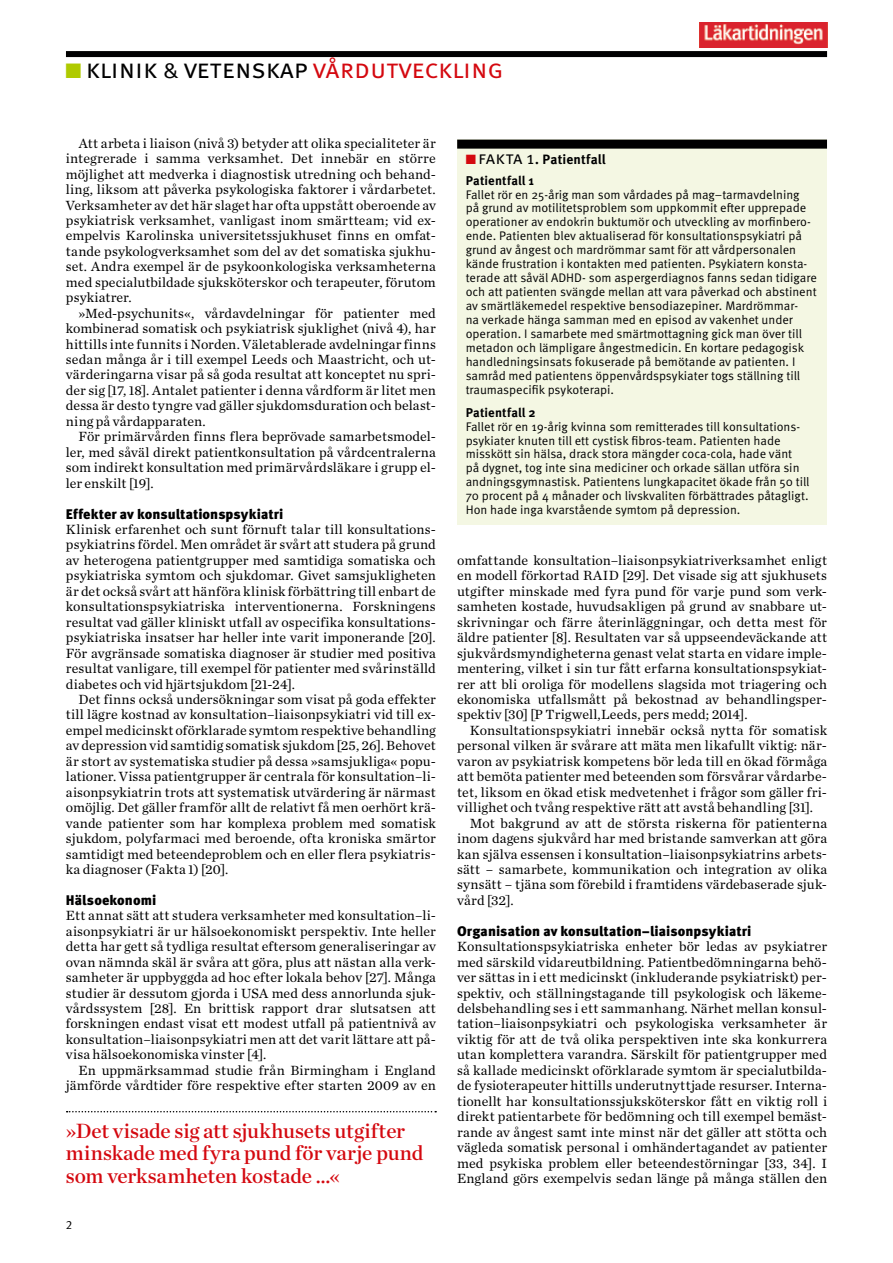
<style>
.page{position:relative;width:893px;height:1263px;background:#fff}
.page>*{position:absolute;margin:0;border:0;box-sizing:border-box;transform-origin:0 0}
.t1{font:27px "Meta OT Norm";color:#000001}
.t2{font:21px/22.5px "Chronicle Deck Semi";letter-spacing:-.005em;color:#d4080f}
.t3{font:13.95px/15.5px "Chronicle Text G1";letter-spacing:.01em;color:#000001;text-align:justify}
.t4{font:900 13.95px "Meta OT";letter-spacing:.005em;color:#000001}
.t5{font:700 13.5px "Meta OT";letter-spacing:.005em;color:#000001}
.t6{font:700 12.75px "Meta OT";letter-spacing:.01em;color:#000001}
.t7{font:12.45px/14px "Meta OT Norm";color:#000001}
.t8{font:12px "Meta OT Norm";color:#000001}
.s1{color:#afca00}
.s2{font-family:"Meta OT";font-weight:700;font-size:21px;color:#afca00}
.s3{font-size:22.65px}
.s4{color:#d4080f}
.s5{font-family:"Meta OT Norm";font-weight:400;font-size:18px}
</style>
<div class="page">
<div style="left:66px;top:51px;width:761px;height:6px;background:#000001"></div>
<img style="left:700px;top:23px;width:127px;height:25px">
<div style="left:457px;top:140px;width:370px;height:385px;background:#f4f7e3"></div>
<div style="left:457px;top:140px;width:370px;height:9px;background:#000001"></div>
<svg style="left:67px;top:1111px;width:369px;height:1px"></svg>
<h1 class="t1" style="left:65px;top:53px;width:440px"><span class="s1">■</span><span class="s2">■</span> klinik <span class="s3">&amp;</span> vetenskap <span class="s4">vårdutveckling</span></h1>
<p class="t3" style="left:66px;top:135px;width:371px;text-indent:13px">Att arbeta i liaison (nivå 3) betyder att olika specialiteter är integrerade i samma verksamhet. Det innebär en större möjlighet att medverka i diagnostisk utredning och behand&shy;ling, liksom att påverka psykologiska faktorer i vårdarbetet.<br>Verksamheter av det här slaget har ofta uppstått oberoende av psykiatrisk verksamhet, vanligast inom smärtteam; vid ex&shy;empelvis Karolinska universitetssjukhuset finns en omfat&shy;tande psykologverksamhet som del av det somatiska sjukhu&shy;set. Andra exempel är de psykoonkologiska verksamheterna med specialutbildade sjuksköterskor och terapeuter, förutom psykiatrer.</p>
<p class="t3" style="left:66px;top:305px;width:371px;text-indent:13px">»Med-psychunits«, vårdavdelningar för patienter med kombinerad somatisk och psykiatrisk sjuklighet (nivå 4), har hittills inte funnits i Norden. Väletablerade avdelningar finns sedan många år i till exempel Leeds och Maastricht, och ut&shy;värderingarna visar på så goda resultat att konceptet nu spri&shy;der sig [17, 18]. Antalet patienter i denna vårdform är litet men dessa är desto tyngre vad gäller sjukdomsduration och belast&shy;ning på vårdapparaten.</p>
<p class="t3" style="left:66px;top:428px;width:371px;text-indent:13px">För primärvården finns flera beprövade samarbetsmodel&shy;ler, med såväl direkt patientkonsultation på vårdcentralerna som indirekt konsultation med primärvårdsläkare i grupp el&shy;ler enskilt [19].</p>
<p class="t4" style="left:66px;top:505px;width:219px">Effekter av konsultationspsykiatri</p>
<p class="t3" style="left:66px;top:521px;width:371px">Klinisk erfarenhet och sunt förnuft talar till konsultations&shy;psykiatrins fördel. Men området är svårt att studera på grund av heterogena patientgrupper med samtidiga somatiska och psykiatriska symtom och sjukdomar. Givet samsjukligheten är det också svårt att hänföra klinisk förbättring till enbart de konsultationspsykiatriska interventionerna. Forskningens resultat vad gäller kliniskt utfall av ospecifika konsultations&shy;psykiatriska insatser har heller inte varit imponerande [20].<br>För avgränsade somatiska diagnoser är studier med positiva resultat vanligare, till exempel för patienter med svårinställd diabetes och vid hjärtsjukdom [21-24].</p>
<p class="t3" style="left:66px;top:691px;width:371px;text-indent:13px">Det finns också undersökningar som visat på goda effekter till lägre kostnad av konsultation–liaisonpsykiatri vid till ex&shy;empel medicinskt oförklarade symtom respektive behandling av depression vid samtidig somatisk sjukdom [25, 26]. Behovet är stort av systematiska studier på dessa »samsjukliga« popu&shy;lationer. Vissa patientgrupper är centrala för konsultation–li&shy;aisonpsykiatrin trots att systematisk utvärdering är närmast omöjlig. Det gäller framför allt de relativt få men oerhört krä&shy;vande patienter som har komplexa problem med somatisk sjukdom, polyfarmaci med beroende, ofta kroniska smärtor samtidigt med beteendeproblem och en eller flera psykiatris&shy;ka diagnoser (Fakta 1) [20].</p>
<p class="t4" style="left:66px;top:891px;width:92px">Hälsoekonomi</p>
<p class="t3" style="left:66px;top:907px;width:371px">Ett annat sätt att studera verksamheter med konsultation–li&shy;aisonpsykiatri är ur hälsoekonomiskt perspektiv. Inte heller detta har gett så tydliga resultat eftersom generaliseringar av ovan nämnda skäl är svåra att göra, plus att nästan alla verk&shy;samheter är uppbyggda ad hoc efter lokala behov [27]. Många studier är dessutom gjorda i USA med dess annorlunda sjuk&shy;vårdssystem [28]. En brittisk rapport drar slutsatsen att forskningen endast visat ett modest utfall på patientnivå av konsultation–liaisonpsykiatri men att det varit lättare att på&shy;visa hälsoekonomiska vinster [4].</p>
<p class="t3" style="left:66px;top:1062px;width:371px;text-align:right">En uppmärksammad studie från Birmingham i England jämförde vårdtider före respektive efter starten 2009 av en</p>
<h2 class="t2" style="left:66px;top:1118px;width:359px">»Det visade sig att sjukhusets utgifter minskade med fyra pund för varje pund som verksamheten kostade …«</h2>
<p class="t8" style="left:66px;top:1218px;width:8px">2</p>
<p class="t5" style="left:466px;top:151px;width:142px"><span class="s4">■</span> <span class="s5">fakta 1.</span> Patientfall</p>
<p class="t6" style="left:466px;top:172px;width:70px">Patientfall 1</p>
<p class="t7" style="left:466px;top:187px;width:353px">Fallet rör en 25-årig man som vårdades på mag–tarmavdelning<br>på grund av motilitetsproblem som uppkommit efter upprepade operationer av endokrin buktumör och utveckling av morfinbero&shy;ende. Patienten blev aktualiserad för konsultationspsykiatri på grund av ångest och mardrömmar samt för att vårdpersonalen kände frustration i kontakten med patienten. Psykiatern konsta&shy;terade att såväl ADHD- som aspergerdiagnos fanns sedan tidigare och att patienten svängde mellan att vara påverkad och abstinent av smärtläkemedel respektive bensodiazepiner. Mardrömmar-<br>na verkade hänga samman med en episod av vakenhet under operation. I samarbete med smärtmottagning gick man över till metadon och lämpligare ångestmedicin. En kortare pedagogisk handledningsinsats fokuserade på bemötande av patienten. I samråd med patientens öppenvårdspsykiater togs ställning till traumaspecifik psykoterapi.</p>
<p class="t6" style="left:466px;top:404px;width:71px">Patientfall 2</p>
<p class="t7" style="left:466px;top:419px;width:345px">Fallet rör en 19-årig kvinna som remitterades till konsultations&shy;psykiater knuten till ett cystisk fibros-team. Patienten hade misskött sin hälsa, drack stora mängder coca-cola, hade vänt<br>på dygnet, tog inte sina mediciner och orkade sällan utföra sin andningsgymnastisk. Patientens lungkapacitet ökade från 50 till 70 procent på 4 månader och livskvaliten förbättrades påtagligt.<br>Hon hade inga kvarstående symtom på depression.</p>
<p class="t3" style="left:457px;top:552px;width:371px">omfattande konsultation–liaisonpsykiatriverksamhet enligt en modell förkortad RAID [29]. Det visade sig att sjukhusets utgifter minskade med fyra pund för varje pund som verk&shy;samheten kostade, huvudsakligen på grund av snabbare ut&shy;skrivningar och färre återinläggningar, och detta mest för äldre patienter [8]. Resultaten var så uppseendeväckande att sjukvårdsmyndigheterna genast velat starta en vidare imple&shy;mentering, vilket i sin tur fått erfarna konsultationspsykiat&shy;rer att bli oroliga för modellens slagsida mot triagering och ekonomiska utfallsmått på bekostnad av behandlingsper&shy;spektiv [30] [P Trigwell,Leeds, pers medd; 2014].</p>
<p class="t3" style="left:470px;top:722px;width:359px">Konsultationspsykiatri innebär också nytta för somatisk</p>
<p class="t3" style="left:457px;top:737px;width:371px">personal vilken är svårare att mäta men likafullt viktig: när-</p>
<p class="t3" style="left:457px;top:753px;width:371px">varon av psykiatrisk kompetens bör leda till en ökad förmåga</p>
<p class="t3" style="left:457px;top:768px;width:371px">att bemöta patienter med beteenden som försvårar vårdarbe-</p>
<p class="t3" style="left:457px;top:783px;width:371px">tet, liksom en ökad etisk medvetenhet i frågor som gäller fri-</p>
<p class="t3" style="left:457px;top:799px;width:358px">villighet och tvång respektive rätt att avstå behandling [31].</p>
<p class="t3" style="left:470px;top:814px;width:359px">Mot bakgrund av att de största riskerna för patienterna</p>
<p class="t3" style="left:457px;top:830px;width:371px">inom dagens sjukvård har med bristande samverkan att göra</p>
<p class="t3" style="left:457px;top:845px;width:371px">kan själva essensen i konsultation–liaisonpsykiatrins arbets-</p>
<p class="t3" style="left:457px;top:861px;width:371px">sätt – samarbete, kommunikation och integration av olika</p>
<p class="t3" style="left:457px;top:876px;width:371px">synsätt – tjäna som förebild i framtidens värdebaserade sjuk-</p>
<p class="t3" style="left:457px;top:892px;width:58px">vård [32].</p>
<p class="t4" style="left:457px;top:922px;width:296px">Organisation av konsultation–liaisonpsykiatri</p>
<p class="t3" style="left:457px;top:938px;width:371px">Konsultationspsykiatriska enheter bör ledas av psykiatrer med särskild vidareutbildning. Patientbedömningarna behö&shy;ver sättas in i ett medicinskt (inkluderande psykiatriskt) per&shy;spektiv, och ställningstagande till psykologisk och läkeme&shy;delsbehandling ses i ett sammanhang. Närhet mellan konsul&shy;tation–liaisonpsykiatri och psykologiska verksamheter är viktig för att de två olika perspektiven inte ska konkurrera utan komplettera varandra. Särskilt för patientgrupper med så kallade medicinskt oförklarade symtom är specialutbilda&shy;de fysioterapeuter hittills underutnyttjade resurser. Interna&shy;tionellt har konsultationssjuksköterskor fått en viktig roll i direkt patientarbete för bedömning och till exempel bemäst&shy;rande av ångest samt inte minst när det gäller att stötta och vägleda somatisk personal i omhändertagandet av patienter med psykiska problem eller beteendestörningar [33, 34]. I England görs exempelvis sedan länge på många ställen den</p>
</div>
